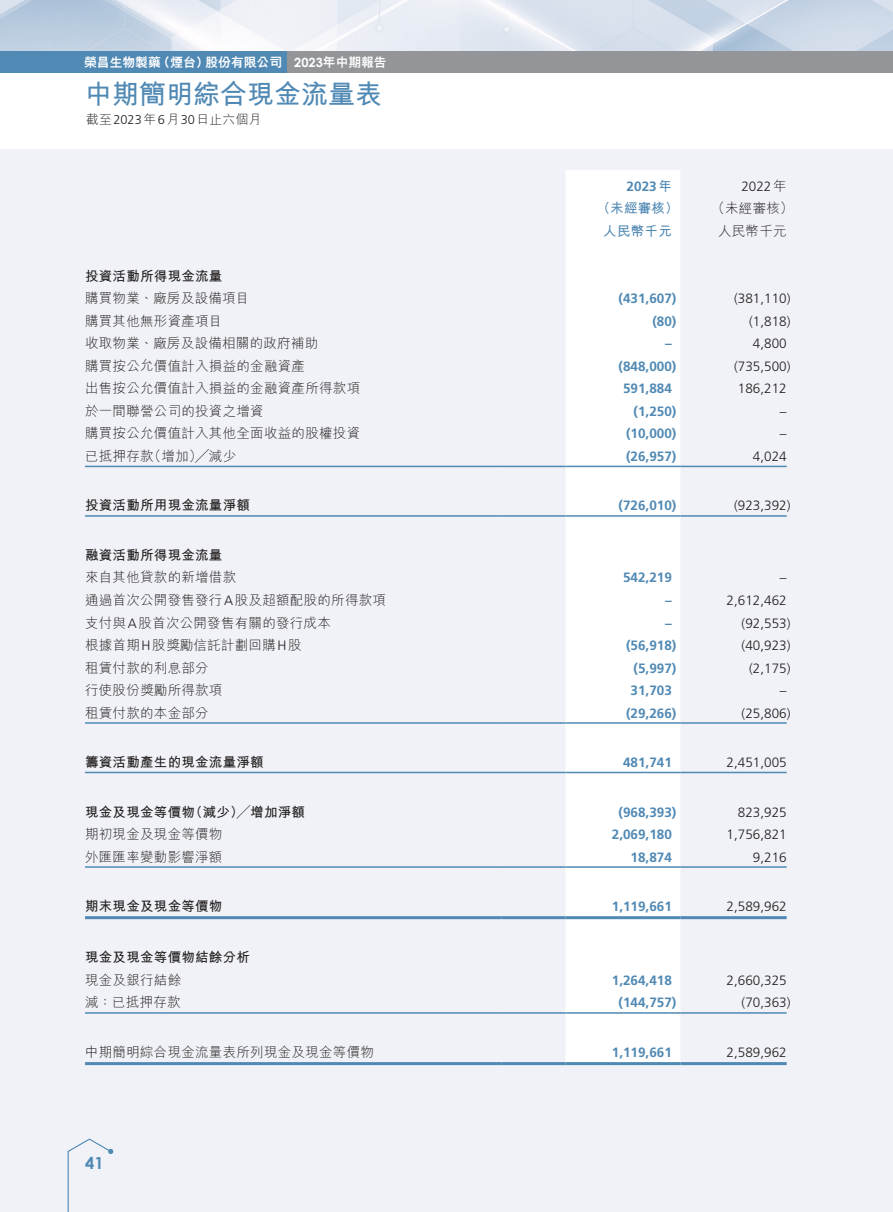
<style>
.page{position:relative;width:893px;height:1212px;background:#fff}
.page>*{position:absolute;margin:0;border:0;box-sizing:border-box;transform-origin:0 0}
.t1{font:700 27px "M Hei HK";color:#5089b4}
.t2{font:700 16.5px "Century Gothic";color:#5089b4}
.t3{font:300 13.5px "M Hei HK";letter-spacing:.02em;color:#231f20}
.t4{font:700 13.5px "Frutiger LT Std";color:#5089b4}
.t5{font:300 13.5px "Frutiger LT Std";color:#231f20}
.t6{font:700 13.5px "M Hei HK";letter-spacing:.02em;color:#231f20}
.t7{font:700 13.5px "M Hei HK";letter-spacing:.02em;color:#5089b4}
.t8{font:800 12.75px "M Hei HK";color:#fff}
.t9{font:300 12.75px "M Hei HK";letter-spacing:.02em;color:#231f20}
.s1{font-family:"Century Gothic";font-weight:700}
.s2{font-family:"Frutiger LT Std"}
.s3{font-family:"M Hei HK"}
</style>
<div class="page">
<div style="left:0;top:149px;width:893px;height:1063px;background:#f0f2f7"></div>
<svg style="left:67px;top:1138px;width:46px;height:74px"></svg>
<img style="left:0;top:0;width:893px;height:51px">
<div style="left:0;top:51px;width:293px;height:21px;background:#5089b4"></div>
<div style="left:288px;top:51px;width:605px;height:21px;background:#939598"></div>
<div style="left:566px;top:170px;width:114px;height:892px;background:#fff"></div>
<hr style="left:85px;top:466px;width:417px;height:1px;background:#5089b4">
<hr style="left:502px;top:466px;width:64px;height:1px;background:#5089b4">
<hr style="left:566px;top:466px;width:114px;height:1px;background:#5089b4">
<hr style="left:680px;top:466px;width:107px;height:1px;background:#5089b4">
<hr style="left:85px;top:515px;width:417px;height:2px;background:#5089b4">
<hr style="left:502px;top:515px;width:64px;height:2px;background:#5089b4">
<hr style="left:566px;top:515px;width:114px;height:2px;background:#5089b4">
<hr style="left:680px;top:515px;width:107px;height:2px;background:#5089b4">
<hr style="left:85px;top:722px;width:417px;height:2px;background:#5089b4">
<hr style="left:502px;top:722px;width:64px;height:2px;background:#5089b4">
<hr style="left:566px;top:722px;width:114px;height:2px;background:#5089b4">
<hr style="left:680px;top:722px;width:107px;height:2px;background:#5089b4">
<hr style="left:85px;top:772px;width:417px;height:1px;background:#5089b4">
<hr style="left:502px;top:772px;width:64px;height:1px;background:#5089b4">
<hr style="left:566px;top:772px;width:114px;height:1px;background:#5089b4">
<hr style="left:680px;top:772px;width:107px;height:1px;background:#5089b4">
<hr style="left:85px;top:866px;width:417px;height:2px;background:#5089b4">
<hr style="left:502px;top:866px;width:64px;height:2px;background:#5089b4">
<hr style="left:566px;top:866px;width:114px;height:2px;background:#5089b4">
<hr style="left:680px;top:866px;width:107px;height:2px;background:#5089b4">
<hr style="left:85px;top:916px;width:417px;height:3px;background:#5089b4">
<hr style="left:502px;top:916px;width:64px;height:3px;background:#5089b4">
<hr style="left:566px;top:916px;width:114px;height:3px;background:#5089b4">
<hr style="left:680px;top:916px;width:107px;height:3px;background:#5089b4">
<hr style="left:85px;top:1012px;width:417px;height:2px;background:#5089b4">
<hr style="left:502px;top:1012px;width:64px;height:2px;background:#5089b4">
<hr style="left:566px;top:1012px;width:114px;height:2px;background:#5089b4">
<hr style="left:680px;top:1012px;width:107px;height:2px;background:#5089b4">
<hr style="left:85px;top:1062px;width:417px;height:3px;background:#5089b4">
<hr style="left:502px;top:1062px;width:64px;height:3px;background:#5089b4">
<hr style="left:566px;top:1062px;width:114px;height:3px;background:#5089b4">
<hr style="left:680px;top:1062px;width:107px;height:3px;background:#5089b4">
<p class="t8" style="left:206px;top:56px;width:78px">股份有限公司</p>
<p class="t8" style="left:158px;top:56px;width:53px">（煙台）</p>
<p class="t8" style="left:84px;top:56px;width:78px">榮昌生物製藥</p>
<p class="t8" style="left:294px;top:56px;width:94px"><span class="s1">2023</span>年中期報告</p>
<h1 class="t1" style="left:85px;top:74px;width:298px">中期簡明綜合現金流量表</h1>
<p class="t9" style="left:86px;top:113px;width:177px">截至<span class="s2">2023</span>年<span class="s2">6</span>月<span class="s2">30</span>日止六個月</p>
<p class="t4" style="left:627px;top:178px;width:47px">2023<span class="s3">年</span></p>
<p class="t5" style="left:741px;top:179px;width:47px">2022 <span class="s3">年</span></p>
<p class="t7" style="left:597px;top:199px;width:83px">（未經審核）</p>
<p class="t3" style="left:712px;top:202px;width:83px">（未經審核(</p>
<p class="t7" style="left:603px;top:221px;width:70px">人民幣千元</p>
<p class="t3" style="left:718px;top:224px;width:70px">人民幣千元</p>
<p class="t6" style="left:85px;top:266px;width:139px">投資活動所得現金流量</p>
<p class="t3" style="left:85px;top:292px;width:166px">購買物業、廠房及設備項目</p>
<p class="t4" style="left:619px;top:291px;width:59px">)431,607(</p>
<p class="t5" style="left:734px;top:291px;width:58px">)381,110(</p>
<p class="t3" style="left:85px;top:314px;width:139px">購買其他無形資產項目</p>
<p class="t4" style="left:652px;top:313px;width:26px">)80(</p>
<p class="t5" style="left:749px;top:314px;width:43px">)1,818(</p>
<p class="t3" style="left:85px;top:337px;width:235px">收取物業、廠房及設備相關的政府補助</p>
<p class="t4" style="left:665px;top:336px;width:8px">–</p>
<p class="t5" style="left:753px;top:336px;width:35px">4,800</p>
<p class="t3" style="left:85px;top:359px;width:222px">購買按公允價值計入損益的金融資產</p>
<p class="t4" style="left:619px;top:358px;width:59px">)848,000(</p>
<p class="t5" style="left:734px;top:359px;width:58px">)735,500(</p>
<p class="t3" style="left:85px;top:382px;width:277px">出售按公允價值計入損益的金融資產所得款項</p>
<p class="t4" style="left:623px;top:381px;width:50px">591,884</p>
<p class="t5" style="left:738px;top:381px;width:50px">186,212</p>
<p class="t3" style="left:85px;top:404px;width:180px">於一間聯營公司的投資之增資</p>
<p class="t4" style="left:634px;top:403px;width:44px">)1,250(</p>
<p class="t5" style="left:780px;top:404px;width:8px">–</p>
<p class="t3" style="left:85px;top:427px;width:277px">購買按公允價值計入其他全面收益的股權投資</p>
<p class="t4" style="left:626px;top:426px;width:52px">)10,000(</p>
<p class="t5" style="left:780px;top:426px;width:8px">–</p>
<p class="t3" style="left:148px;top:449px;width:90px">（增加）╱減少</p>
<p class="t3" style="left:85px;top:449px;width:70px">已抵押存款</p>
<p class="t4" style="left:626px;top:448px;width:52px">)26,957(</p>
<p class="t5" style="left:753px;top:449px;width:35px">4,024</p>
<p class="t6" style="left:85px;top:496px;width:166px">投資活動所用現金流量淨額</p>
<p class="t6" style="left:85px;top:545px;width:139px">融資活動所得現金流量</p>
<p class="t4" style="left:619px;top:498px;width:59px">)726,010(</p>
<p class="t5" style="left:734px;top:498px;width:58px">)923,392(</p>
<p class="t3" style="left:85px;top:571px;width:153px">來自其他貸款的新增借款</p>
<p class="t4" style="left:623px;top:570px;width:50px">542,219</p>
<p class="t5" style="left:780px;top:570px;width:8px">–</p>
<p class="t3" style="left:85px;top:593px;width:303px">通過首次公開發售發行<span class="s2">A</span>股及超額配股的所得款項</p>
<p class="t4" style="left:665px;top:592px;width:8px">–</p>
<p class="t5" style="left:727px;top:593px;width:62px">2,612,462</p>
<p class="t3" style="left:85px;top:616px;width:247px">支付與<span class="s2">A</span>股首次公開發售有關的發行成本</p>
<p class="t4" style="left:665px;top:615px;width:8px">–</p>
<p class="t5" style="left:742px;top:615px;width:50px">)92,553(</p>
<p class="t3" style="left:85px;top:638px;width:218px">根據首期<span class="s2">H</span>股獎勵信託計劃回購<span class="s2">H</span>股</p>
<p class="t4" style="left:626px;top:637px;width:52px">)56,918(</p>
<p class="t5" style="left:742px;top:638px;width:50px">)40,923(</p>
<p class="t3" style="left:85px;top:661px;width:125px">租賃付款的利息部分</p>
<p class="t4" style="left:634px;top:660px;width:44px">)5,997(</p>
<p class="t5" style="left:749px;top:660px;width:43px">)2,175(</p>
<p class="t3" style="left:85px;top:683px;width:139px">行使股份獎勵所得款項</p>
<p class="t4" style="left:631px;top:682px;width:43px">31,703</p>
<p class="t5" style="left:780px;top:683px;width:8px">–</p>
<p class="t3" style="left:85px;top:706px;width:125px">租賃付款的本金部分</p>
<p class="t4" style="left:626px;top:705px;width:52px">)29,266(</p>
<p class="t5" style="left:742px;top:705px;width:50px">)25,806(</p>
<p class="t6" style="left:85px;top:752px;width:180px">籌資活動產生的現金流量淨額</p>
<p class="t4" style="left:623px;top:754px;width:50px">481,741</p>
<p class="t5" style="left:727px;top:755px;width:62px">2,451,005</p>
<p class="t6" style="left:189px;top:802px;width:117px">（減少）╱增加淨額</p>
<p class="t6" style="left:85px;top:802px;width:111px">現金及現金等價物</p>
<p class="t4" style="left:619px;top:804px;width:59px">)968,393(</p>
<p class="t5" style="left:738px;top:804px;width:50px">823,925</p>
<p class="t3" style="left:85px;top:827px;width:139px">期初現金及現金等價物</p>
<p class="t4" style="left:612px;top:826px;width:62px">2,069,180</p>
<p class="t5" style="left:727px;top:827px;width:62px">1,756,821</p>
<p class="t3" style="left:85px;top:850px;width:139px">外匯匯率變動影響淨額</p>
<p class="t4" style="left:631px;top:849px;width:43px">18,874</p>
<p class="t5" style="left:753px;top:849px;width:35px">9,216</p>
<p class="t6" style="left:85px;top:896px;width:139px">期末現金及現金等價物</p>
<p class="t6" style="left:85px;top:948px;width:166px">現金及現金等價物結餘分析</p>
<p class="t4" style="left:612px;top:898px;width:62px">1,119,661</p>
<p class="t5" style="left:727px;top:899px;width:62px">2,589,962</p>
<p class="t3" style="left:85px;top:973px;width:98px">現金及銀行結餘</p>
<p class="t4" style="left:612px;top:972px;width:62px">1,264,418</p>
<p class="t5" style="left:727px;top:973px;width:62px">2,660,325</p>
<p class="t3" style="left:85px;top:995px;width:97px">減：已抵押存款</p>
<p class="t4" style="left:619px;top:995px;width:59px">)144,757(</p>
<p class="t5" style="left:742px;top:995px;width:50px">)70,363(</p>
<p class="t3" style="left:85px;top:1045px;width:290px">中期簡明綜合現金流量表所列現金及現金等價物</p>
<p class="t4" style="left:612px;top:1044px;width:62px">1,119,661</p>
<p class="t5" style="left:727px;top:1045px;width:62px">2,589,962</p>
<p class="t2" style="left:85px;top:1150px;width:20px">41</p>
</div>
